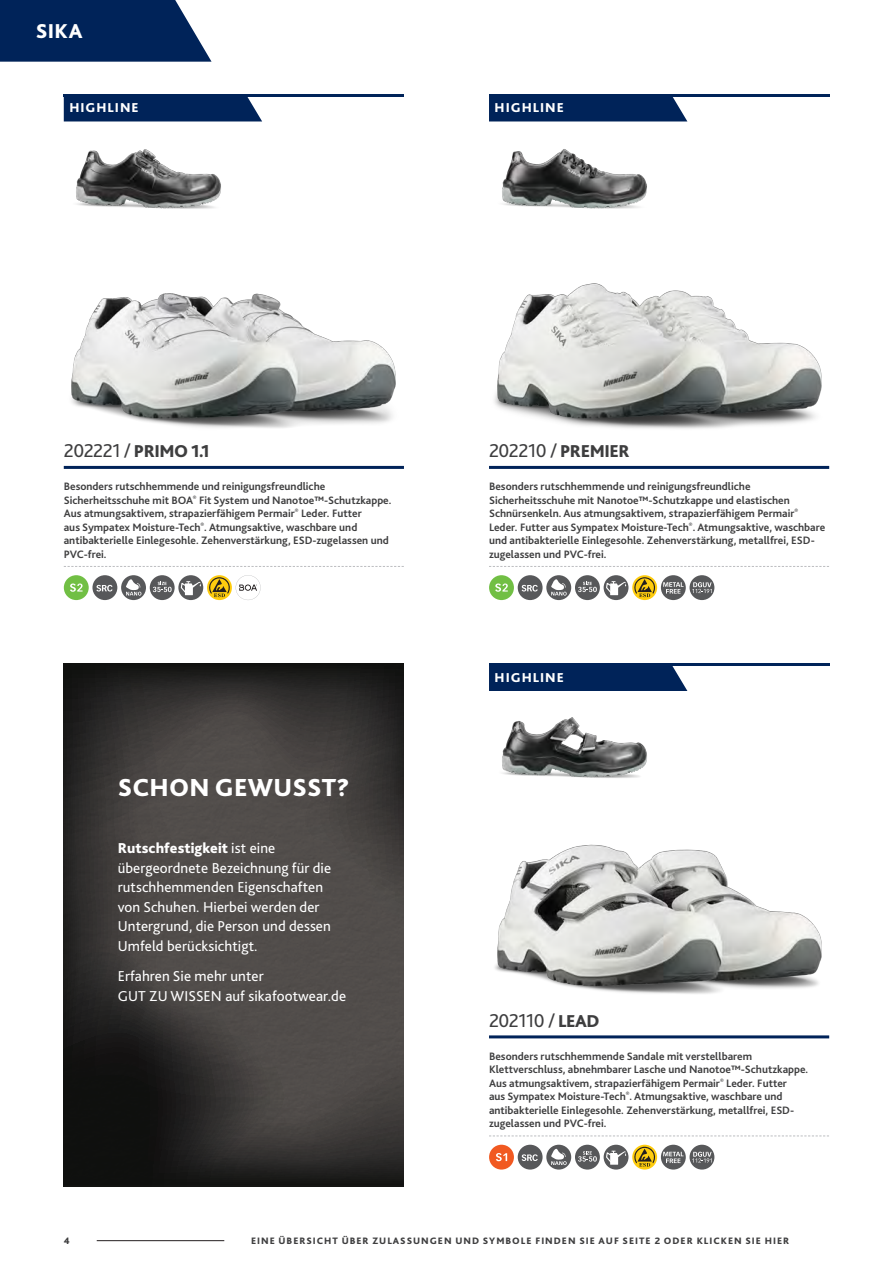
<style>
.page{position:relative;width:893px;height:1263px;background:#fff}
.page>*{position:absolute;margin:0;border:0;box-sizing:border-box;transform-origin:0 0}
.t1{font:800 25.8px "Bliss 2";letter-spacing:.01em;color:#fff}
.t2{font:800 21px "Bliss 2";color:#fff}
.t3{font:19.5px "Bliss 2";letter-spacing:-.025em;color:#3e3e3f}
.t4{font:800 18px "Bliss 2";letter-spacing:-.025em;color:#3e3e3f}
.t5{font:15px/19.5px "Bliss 2";letter-spacing:.005em;color:#fff}
.t6{font:800 13.5px "Bliss 2";letter-spacing:.075em;color:#fff}
.t7{font:700 11.25px/13.5px "Bliss 2";color:#3e3e3f}
.t8{font:800 9.75px "Bliss 2";letter-spacing:.1em;color:#3e3e3f}
.s1{font-weight:400;font-size:19.5px}
.s2{font-weight:800}
.s3{font-weight:800;font-size:18px}
</style>
<div class="page">
<hr style="left:97px;top:1240px;width:127px;height:1px;background:#231f20">
<svg style="left:0;top:0;width:208px;height:62px;background:#133465"></svg>
<img style="left:64px;top:663px;width:340px;height:521px">
<img style="left:63px;top:94px;width:341px;height:334px">
<hr style="left:64px;top:466px;width:340px;height:3px;background:#002359">
<svg style="left:64px;top:566px;width:340px;height:1px"></svg>
<div style="left:64px;top:575px;width:25px;height:25px;background:#71bf44;border-radius:50%"></div>
<svg style="left:70px;top:583px;width:13px;height:9px"></svg>
<div style="left:92px;top:575px;width:25px;height:25px;background:#57585a;border-radius:50%"></div>
<svg style="left:96px;top:585px;width:17px;height:6px"></svg>
<div style="left:121px;top:575px;width:25px;height:25px;background:#57585a;border-radius:50%"></div>
<svg style="left:126px;top:579px;width:15px;height:17px"></svg>
<div style="left:150px;top:575px;width:25px;height:25px;background:#57585a;border-radius:50%"></div>
<svg style="left:153px;top:582px;width:19px;height:10px"></svg>
<div style="left:178px;top:575px;width:25px;height:25px;background:#57585a;border-radius:50%"></div>
<svg style="left:180px;top:581px;width:22px;height:14px"></svg>
<svg style="left:207px;top:575px;width:25px;height:25px"></svg>
<svg style="left:208px;top:577px;width:22px;height:20px"></svg>
<svg style="left:236px;top:575px;width:25px;height:25px"></svg>
<svg style="left:64px;top:96px;width:198px;height:25px"></svg>
<hr style="left:64px;top:94px;width:340px;height:2px;background:#002359">
<img style="left:69px;top:56px;width:160px;height:160px">
<img style="left:489px;top:94px;width:341px;height:335px">
<hr style="left:489px;top:466px;width:340px;height:3px;background:#002359">
<svg style="left:489px;top:566px;width:340px;height:1px"></svg>
<div style="left:489px;top:575px;width:25px;height:25px;background:#71bf44;border-radius:50%"></div>
<svg style="left:495px;top:583px;width:13px;height:9px"></svg>
<div style="left:518px;top:575px;width:25px;height:25px;background:#57585a;border-radius:50%"></div>
<svg style="left:522px;top:585px;width:16px;height:6px"></svg>
<div style="left:546px;top:575px;width:25px;height:25px;background:#57585a;border-radius:50%"></div>
<svg style="left:551px;top:579px;width:16px;height:17px"></svg>
<div style="left:575px;top:575px;width:25px;height:25px;background:#57585a;border-radius:50%"></div>
<svg style="left:578px;top:582px;width:19px;height:10px"></svg>
<div style="left:604px;top:575px;width:24px;height:25px;background:#57585a;border-radius:50%"></div>
<svg style="left:605px;top:581px;width:22px;height:14px"></svg>
<svg style="left:632px;top:575px;width:25px;height:25px"></svg>
<svg style="left:634px;top:577px;width:22px;height:20px"></svg>
<div style="left:661px;top:575px;width:25px;height:25px;background:#57585a;border-radius:50%"></div>
<svg style="left:663px;top:582px;width:20px;height:11px"></svg>
<div style="left:689px;top:575px;width:25px;height:25px;background:#57585a;border-radius:50%"></div>
<svg style="left:692px;top:582px;width:20px;height:11px"></svg>
<svg style="left:489px;top:96px;width:198px;height:25px"></svg>
<hr style="left:489px;top:94px;width:340px;height:2px;background:#002359">
<img style="left:494px;top:96px;width:160px;height:120px">
<img style="left:495px;top:663px;width:335px;height:331px">
<hr style="left:489px;top:1035px;width:340px;height:3px;background:#002359">
<svg style="left:489px;top:1135px;width:340px;height:1px"></svg>
<div style="left:489px;top:1145px;width:25px;height:24px;background:#f15921;border-radius:50%"></div>
<svg style="left:496px;top:1153px;width:11px;height:8px"></svg>
<div style="left:518px;top:1145px;width:25px;height:24px;background:#57585a;border-radius:50%"></div>
<svg style="left:522px;top:1154px;width:16px;height:7px"></svg>
<div style="left:546px;top:1145px;width:25px;height:24px;background:#57585a;border-radius:50%"></div>
<svg style="left:551px;top:1148px;width:16px;height:17px"></svg>
<div style="left:575px;top:1145px;width:25px;height:24px;background:#57585a;border-radius:50%"></div>
<svg style="left:578px;top:1151px;width:19px;height:10px"></svg>
<div style="left:604px;top:1145px;width:24px;height:24px;background:#57585a;border-radius:50%"></div>
<svg style="left:605px;top:1151px;width:22px;height:14px"></svg>
<svg style="left:632px;top:1145px;width:25px;height:24px"></svg>
<svg style="left:634px;top:1147px;width:22px;height:20px"></svg>
<div style="left:661px;top:1145px;width:25px;height:24px;background:#57585a;border-radius:50%"></div>
<svg style="left:663px;top:1152px;width:20px;height:11px"></svg>
<div style="left:689px;top:1145px;width:25px;height:24px;background:#57585a;border-radius:50%"></div>
<svg style="left:692px;top:1152px;width:20px;height:10px"></svg>
<svg style="left:489px;top:666px;width:198px;height:25px"></svg>
<hr style="left:489px;top:663px;width:340px;height:3px;background:#002359">
<img style="left:494px;top:666px;width:160px;height:120px">
<h2 class="t2" style="left:36px;top:18px;width:48px">SIKA</h2>
<p class="t6" style="left:69px;top:99px;width:71px">HIGHLINE</p>
<p class="t6" style="left:495px;top:99px;width:71px">HIGHLINE</p>
<h3 class="t4" style="left:64px;top:440px;width:147px"><span class="s1">202221 /</span> PRIMO 1.1</h3>
<p class="t7" style="left:64px;top:479px;width:329px">Besonders rutschhemmende und reinigungsfreundliche Sicherheitsschuhe mit BOA<sup>®</sup> Fit System und Nanotoe™-Schutzkappe.<br>Aus atmungsaktivem, strapazierfähigem Permair<sup>®</sup> Leder. Futter<br>aus Sympatex Moisture-Tech<sup>®</sup>. Atmungsaktive, waschbare und antibakterielle Einlegesohle. Zehenverstärkung, ESD-zugelassen und PVC-frei.</p>
<h1 class="t1" style="left:118px;top:771px;width:233px">SCHON GEWUSST?</h1>
<h3 class="t5" style="left:118px;top:839px;width:215px"><span class="s2">Rutschfestigkeit</span> ist eine übergeordnete Bezeichnung für die rutschhemmenden Eigenschaften von Schuhen. Hierbei werden der<br>Untergrund, die Person und dessen<br>Umfeld berücksichtigt.</h3>
<h3 class="t5" style="left:118px;top:966px;width:230px">Erfahren Sie mehr unter<br>GUT ZU WISSEN auf sikafootwear.de</h3>
<h3 class="t3" style="left:489px;top:439px;width:142px">202210 / <span class="s3">PREMIER</span></h3>
<p class="t7" style="left:489px;top:479px;width:338px">Besonders rutschhemmende und reinigungsfreundliche Sicherheitsschuhe mit Nanotoe™-Schutzkappe und elastischen Schnürsenkeln. Aus atmungsaktivem, strapazierfähigem Permair<sup>® </sup>Leder. Futter aus Sympatex Moisture-Tech<sup>®</sup>. Atmungsaktive, waschbare und antibakterielle Einlegesohle. Zehenverstärkung, metallfrei, ESD&shy;zugelassen und PVC-frei.</p>
<p class="t6" style="left:495px;top:669px;width:71px">HIGHLINE</p>
<h3 class="t3" style="left:489px;top:1008px;width:112px">202110 / <span class="s3">LEAD</span></h3>
<p class="t7" style="left:489px;top:1049px;width:321px">Besonders rutschhemmende Sandale mit verstellbarem Klettverschluss, abnehmbarer Lasche und Nanotoe™-Schutzkappe.<br>Aus atmungsaktivem, strapazierfähigem Permair<sup>®</sup> Leder. Futter<br>aus Sympatex Moisture-Tech<sup>®</sup>. Atmungsaktive, waschbare und antibakterielle Einlegesohle. Zehenverstärkung, metallfrei, ESD&shy;zugelassen und PVC-frei.</p>
<p class="t8" style="left:64px;top:1234px;width:8px">4</p>
<p class="t8" style="left:251px;top:1234px;width:540px">EINE ÜBERSICHT ÜBER ZULASSUNGEN UND SYMBOLE FINDEN SIE AUF SEITE 2 ODER KLICKEN SIE HIER</p>
</div>
